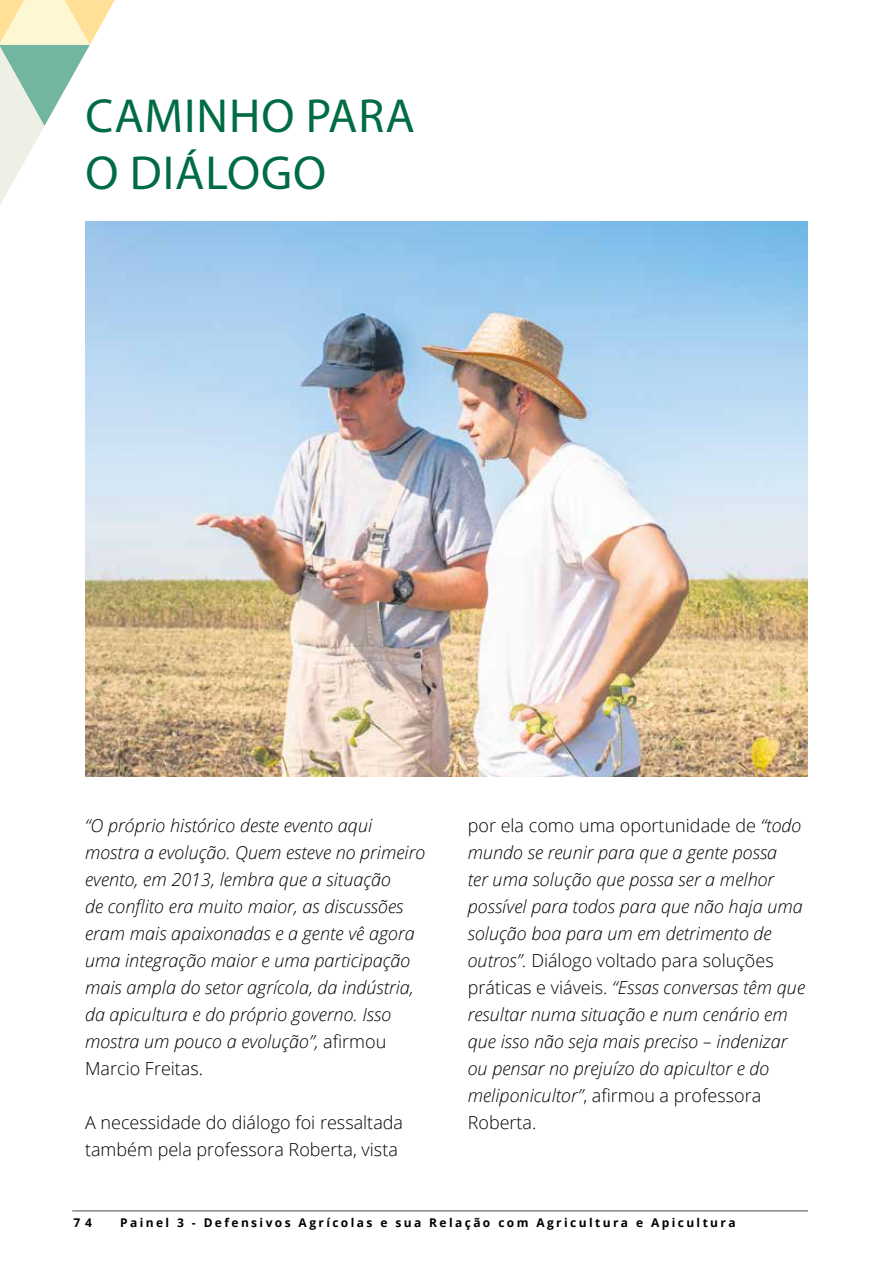
<style>
.page{position:relative;width:893px;height:1263px;background:#fff}
.page>*{position:absolute;margin:0;border:0;box-sizing:border-box;transform-origin:0 0}
.t1{font:48px/57.6px "Myriad Pro";letter-spacing:.02em;color:#006c43}
.t2{font:italic 300 18px/27px "Open Sans";color:#000}
.t3{font:300 18px/27px "Open Sans";color:#000}
.t4{font:700 12px "Open Sans";letter-spacing:.2em;color:#000}
.s1{font-style:normal}
</style>
<div class="page">
<svg style="left:0;top:0;width:115px;height:205px"></svg>
<hr style="left:72px;top:1210px;width:736px;height:1px;background:#575756">
<img style="left:85px;top:221px;width:723px;height:555px">
<h1 class="t1" style="left:86px;top:86px;width:331px">CAMINHO PARA<br>O DIÁLOGO</h1>
<p class="t2" style="left:85px;top:812px;width:342px">“O próprio histórico deste evento aqui mostra a evolução. Quem esteve no primeiro evento, em 2013, lembra que a situação<br>de conflito era muito maior, as discussões eram mais apaixonadas e a gente vê agora uma integração maior e uma participação mais ampla do setor agrícola, da indústria, da apicultura e do próprio governo. Isso mostra um pouco a evolução”, <span class="s1">afirmou Marcio Freitas.</span></p>
<p class="t3" style="left:85px;top:1109px;width:320px">A necessidade do diálogo foi ressaltada também pela professora Roberta, vista</p>
<p class="t2" style="left:468px;top:812px;width:339px"><span class="s1">por ela como uma oportunidade de</span> “todo mundo se reunir para que a gente possa<br>ter uma solução que possa ser a melhor possível para todos para que não haja uma solução boa para um em detrimento de outros”. <span class="s1">Diálogo voltado para soluções práticas e viáveis.</span> “Essas conversas têm que resultar numa situação e num cenário em que isso não seja mais preciso – indenizar ou pensar no prejuízo do apicultor e do meliponicultor”<span class="s1">, afirmou a professora Roberta.</span></p>
<p class="t4" style="left:74px;top:1214px;width:20px">7 4</p>
<p class="t4" style="left:120px;top:1214px;width:617px">Painel 3 - Defensivos Agrícolas e sua Relação com Agricultura e Apicultura</p>
</div>
